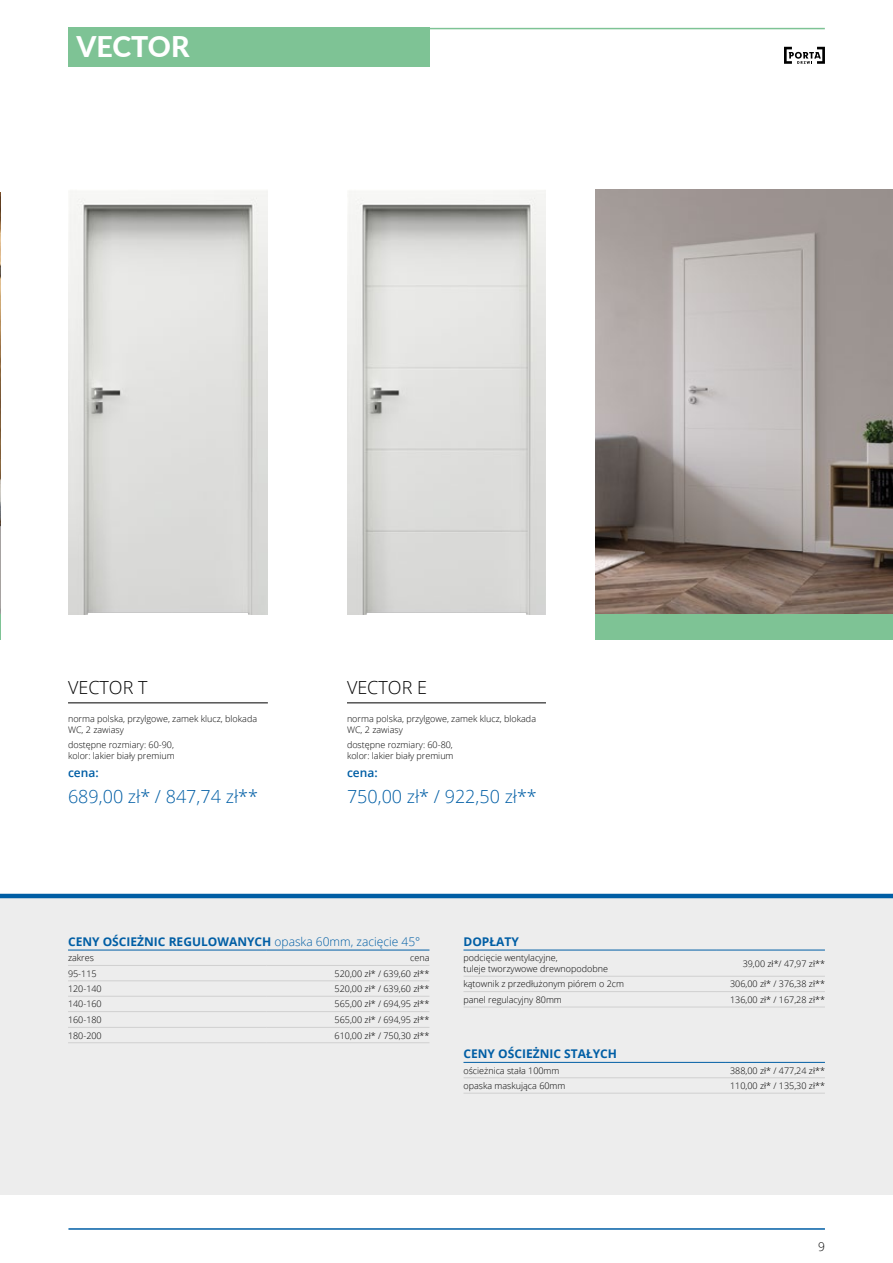
<style>
.page{position:relative;width:893px;height:1263px;background:#fff}
.page>*{position:absolute;margin:0;border:0;box-sizing:border-box;transform-origin:0 0}
.t1{font:800 28.5px "Lato";color:#fff}
.t2{font:300 18px "Open Sans";color:#005ea5}
.t3{font:300 18px "Open Sans";color:#000}
.t4{font:700 12px "Open Sans";color:#005ea5}
.t5{font:600 12px "Open Sans";color:#005ea5}
.t6{font:300 12px "Open Sans";color:#000}
.t7{font:300 9px/10.8px "Open Sans";color:#000}
.s1{font-weight:300}
</style>
<div class="page">
<hr style="left:68px;top:1228px;width:757px;height:2px;background:#005ea5">
<div style="left:0;top:897px;width:893px;height:298px;background:#ededed"></div>
<hr style="left:0;top:894px;width:893px;height:4px;background:#005ea5">
<img style="left:0;top:193px;width:1px;height:421px">
<svg style="left:0;top:614px;width:1px;height:26px"></svg>
<div style="left:68px;top:28px;width:361px;height:39px;background:#7ec395"></div>
<hr style="left:68px;top:28px;width:757px;height:1px;background:#7ec395">
<img style="left:347px;top:190px;width:199px;height:424px">
<img style="left:69px;top:191px;width:199px;height:423px">
<hr style="left:68px;top:703px;width:200px;height:1px;background:#000">
<hr style="left:347px;top:703px;width:199px;height:1px;background:#000">
<hr style="left:68px;top:980px;width:199px;height:1px;background:#d0d0d0">
<hr style="left:267px;top:980px;width:162px;height:1px;background:#d0d0d0">
<hr style="left:68px;top:996px;width:199px;height:1px;background:#d0d0d0">
<hr style="left:267px;top:996px;width:162px;height:1px;background:#d0d0d0">
<hr style="left:68px;top:1011px;width:199px;height:1px;background:#d0d0d0">
<hr style="left:267px;top:1011px;width:162px;height:1px;background:#d0d0d0">
<hr style="left:68px;top:1027px;width:199px;height:1px;background:#d0d0d0">
<hr style="left:267px;top:1027px;width:162px;height:1px;background:#d0d0d0">
<hr style="left:68px;top:1042px;width:199px;height:1px;background:#d0d0d0">
<hr style="left:68px;top:950px;width:199px;height:1px;background:#005ea5">
<hr style="left:267px;top:950px;width:162px;height:1px;background:#005ea5">
<hr style="left:68px;top:965px;width:199px;height:1px;background:#d0d0d0">
<hr style="left:267px;top:965px;width:162px;height:1px;background:#d0d0d0">
<hr style="left:267px;top:1042px;width:162px;height:1px;background:#d0d0d0">
<hr style="left:463px;top:1077px;width:262px;height:1px;background:#d0d0d0">
<hr style="left:725px;top:1077px;width:100px;height:1px;background:#d0d0d0">
<hr style="left:463px;top:1093px;width:262px;height:1px;background:#d0d0d0">
<hr style="left:725px;top:1093px;width:100px;height:1px;background:#d0d0d0">
<hr style="left:463px;top:1062px;width:262px;height:1px;background:#005ea5">
<hr style="left:725px;top:1062px;width:100px;height:1px;background:#005ea5">
<hr style="left:463px;top:976px;width:254px;height:1px;background:#d0d0d0">
<hr style="left:717px;top:976px;width:108px;height:1px;background:#d0d0d0">
<hr style="left:463px;top:991px;width:254px;height:1px;background:#d0d0d0">
<hr style="left:717px;top:991px;width:108px;height:1px;background:#d0d0d0">
<hr style="left:463px;top:1007px;width:254px;height:1px;background:#d0d0d0">
<hr style="left:717px;top:1007px;width:108px;height:1px;background:#d0d0d0">
<hr style="left:463px;top:950px;width:254px;height:1px;background:#005ea5">
<hr style="left:717px;top:950px;width:108px;height:1px;background:#005ea5">
<svg style="left:784px;top:47px;width:41px;height:17px"></svg>
<img style="left:595px;top:189px;width:298px;height:425px">
<div style="left:595px;top:614px;width:298px;height:26px;background:#7ec395"></div>
<h1 class="t1" style="left:77px;top:25px;width:114px">VECTOR</h1>
<h2 class="t3" style="left:68px;top:675px;width:81px">VECTOR T</h2>
<p class="t7" style="left:68px;top:713px;width:191px">norma polska, przylgowe, zamek klucz, blokada<br>WC, 2 zawiasy</p>
<p class="t7" style="left:68px;top:739px;width:108px">dostępne rozmiary: 60-90, kolor: lakier biały premium</p>
<h3 class="t5" style="left:68px;top:765px;width:32px">cena:</h3>
<h2 class="t2" style="left:68px;top:784px;width:191px">689,00 zł* / 847,74 zł**</h2>
<h2 class="t3" style="left:347px;top:675px;width:81px">VECTOR E</h2>
<p class="t7" style="left:347px;top:713px;width:191px">norma polska, przylgowe, zamek klucz, blokada<br>WC, 2 zawiasy</p>
<p class="t7" style="left:347px;top:739px;width:108px">dostępne rozmiary: 60-80, kolor: lakier biały premium</p>
<h3 class="t5" style="left:347px;top:765px;width:32px">cena:</h3>
<h2 class="t2" style="left:347px;top:784px;width:191px">750,00 zł* / 922,50 zł**</h2>
<h3 class="t4" style="left:68px;top:933px;width:354px">CENY OŚCIEŻNIC REGULOWANYCH <span class="s1">opaska 60mm, zacięcie 45°</span></h3>
<p class="t7" style="left:68px;top:952px;width:27px">zakres</p>
<p class="t7" style="left:410px;top:952px;width:21px">cena</p>
<p class="t7" style="left:68px;top:968px;width:30px">95-115</p>
<p class="t7" style="left:335px;top:968px;width:96px">520,00 zł* / 639,60 zł**</p>
<p class="t7" style="left:68px;top:983px;width:35px">120-140</p>
<p class="t7" style="left:335px;top:983px;width:96px">520,00 zł* / 639,60 zł**</p>
<p class="t7" style="left:68px;top:998px;width:35px">140-160</p>
<p class="t7" style="left:335px;top:998px;width:96px">565,00 zł* / 694,95 zł**</p>
<p class="t7" style="left:68px;top:1014px;width:35px">160-180</p>
<p class="t7" style="left:335px;top:1014px;width:96px">565,00 zł* / 694,95 zł**</p>
<p class="t7" style="left:68px;top:1029px;width:35px">180-200</p>
<p class="t7" style="left:335px;top:1029px;width:96px">610,00 zł* / 750,30 zł**</p>
<h3 class="t4" style="left:463px;top:933px;width:57px">DOPŁATY</h3>
<p class="t7" style="left:463px;top:952px;width:146px">podcięcie wentylacyjne,<br>tuleje tworzywowe drewnopodobne</p>
<p class="t7" style="left:743px;top:958px;width:84px">39,00 zł*/ 47,97 zł**</p>
<p class="t7" style="left:463px;top:978px;width:162px">kątownik z przedłużonym piórem o 2cm</p>
<p class="t7" style="left:730px;top:978px;width:96px">306,00 zł* / 376,38 zł**</p>
<p class="t7" style="left:463px;top:994px;width:100px">panel regulacyjny 80mm</p>
<p class="t7" style="left:730px;top:994px;width:96px">136,00 zł* / 167,28 zł**</p>
<h3 class="t4" style="left:463px;top:1045px;width:155px">CENY OŚCIEŻNIC STAŁYCH</h3>
<p class="t7" style="left:463px;top:1064px;width:98px">ościeżnica stała 100mm</p>
<p class="t7" style="left:730px;top:1064px;width:96px">388,00 zł* / 477,24 zł**</p>
<p class="t7" style="left:463px;top:1080px;width:103px">opaska maskująca 60mm</p>
<p class="t7" style="left:730px;top:1080px;width:96px">110,00 zł* / 135,30 zł**</p>
<h3 class="t6" style="left:818px;top:1238px;width:8px">9</h3>
</div>
